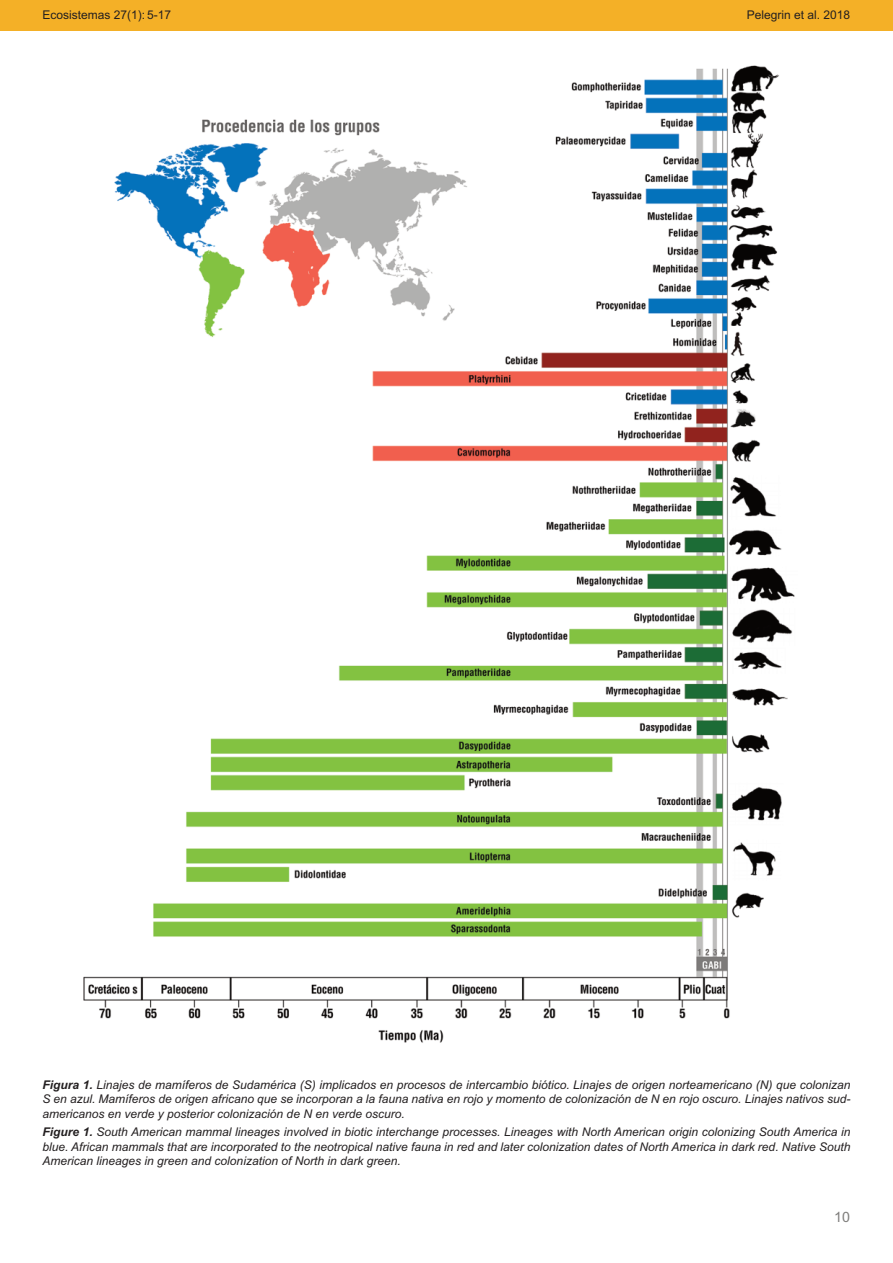
<style>
.page{position:relative;width:893px;height:1263px;background:#fff}
.page>*{position:absolute;margin:0;border:0;box-sizing:border-box;transform-origin:0 0}
.t1{font:14.25px "Arial";color:#7f7e7c}
.t2{font:italic 12px/14.4px "Arial";color:#231f20;text-align:justify}
.t3{font:12px "Arial";color:#231f20}
.s1{font-weight:700}
</style>
<div class="page">
<div style="left:0;top:0;width:893px;height:30px;background:#f4b027"></div>
<img style="left:83px;top:65px;width:712px;height:978px">
<p class="t3" style="left:43px;top:7px;width:130px">Ecosistemas 27(1): 5-17</p>
<p class="t3" style="left:747px;top:7px;width:105px">Pelegrin et al. 2018</p>
<p class="t2" style="left:43px;top:1077px;width:809px"><span class="s1">Figura 1.</span> Linajes de mamíferos de Sudamérica (S) implicados en procesos de intercambio biótico. Linajes de origen norteamericano (N) que colonizan S en azul. Mamíferos de origen africano que se incorporan a la fauna nativa en rojo y momento de colonización de N en rojo oscuro. Linajes nativos sud&shy;americanos en verde y posterior colonización de N en verde oscuro.</p>
<p class="t2" style="left:43px;top:1125px;width:809px"><span class="s1">Figure 1.</span> South American mammal lineages involved in biotic interchange processes. Lineages with North American origin colonizing South America in blue. African mammals that are incorporated to the neotropical native fauna in red and later colonization dates of North America in dark red. Native South American lineages in green and colonization of North in dark green.</p>
<p class="t1" style="left:834px;top:1209px;width:17px">10</p>
</div>
